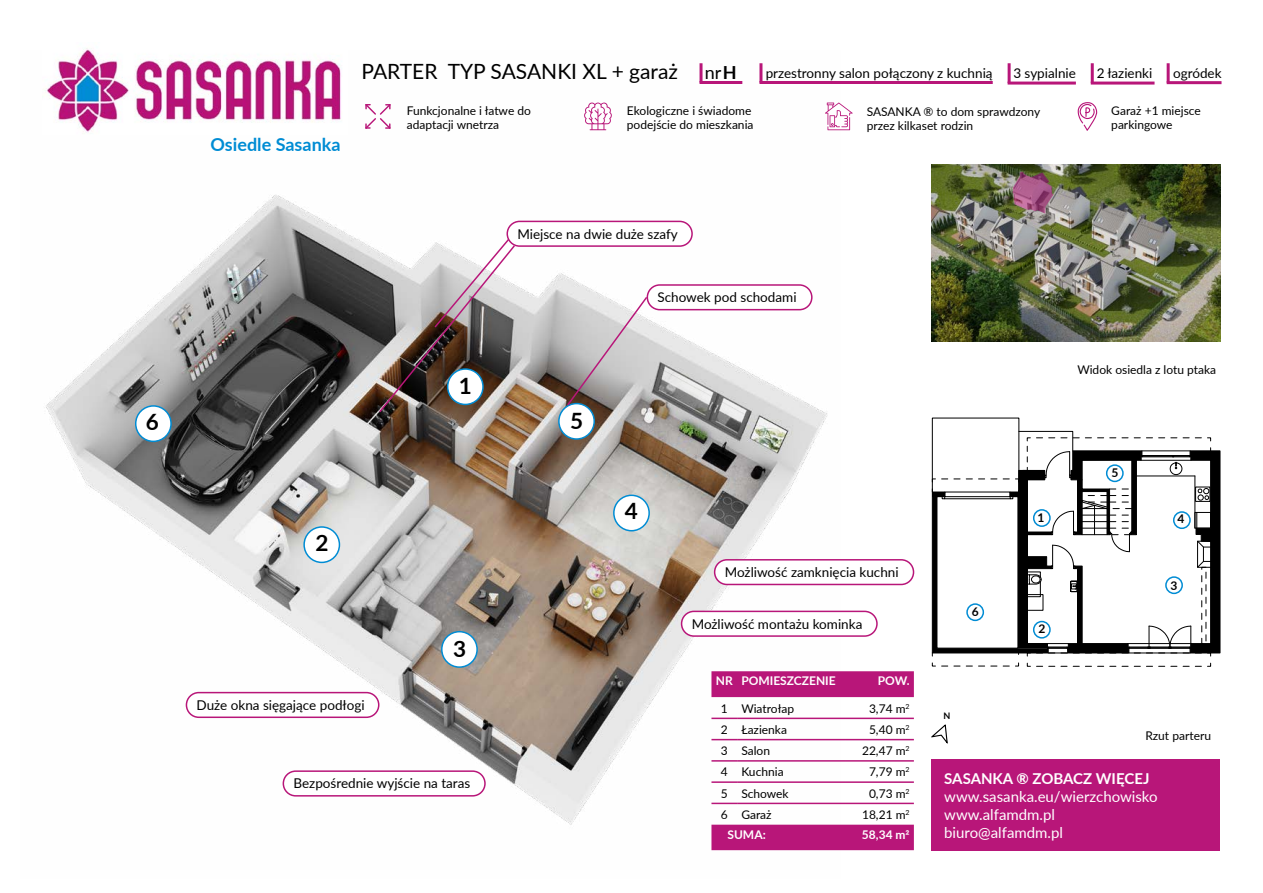
<style>
.page{position:relative;width:1263px;height:893px;background:#fff}
.page>*{position:absolute;margin:0;border:0;box-sizing:border-box;transform-origin:0 0}
.t1{font:700 22.5px "Lato";color:#000}
.t2{font:21px "Lato";color:#000}
.t3{font:700 18px "Lato";color:#008cd4}
.t4{font:18px "Lato";color:#000}
.t5{font:15px/18px "Lato";color:#fff}
.t6{font:700 15px "Lato";color:#fff}
.t7{font:13.5px "Lato";color:#000}
.t8{font:12px/14.4px "Lato";color:#000}
.t9{font:700 12px "Lato";color:#fff}
.t10{font:700 12px "Lato";color:#000}
.t11{font:700 9px "Lato";color:#000}
.s1{font-weight:700}
</style>
<div class="page">
<img style="left:46px;top:63px;width:794px;height:788px">
<svg style="left:1027px;top:663px;width:184px;height:4px"></svg>
<svg style="left:932px;top:663px;width:77px;height:4px"></svg>
<svg style="left:932px;top:431px;width:288px;height:225px"></svg>
<svg style="left:1077px;top:102px;width:21px;height:29px"></svg>
<svg style="left:584px;top:102px;width:28px;height:28px"></svg>
<svg style="left:825px;top:103px;width:28px;height:27px"></svg>
<svg style="left:364px;top:103px;width:28px;height:27px"></svg>
<hr style="left:759px;top:63px;width:3px;height:20px;background:#b81679">
<hr style="left:759px;top:81px;width:234px;height:3px;background:#b81679">
<hr style="left:1007px;top:63px;width:3px;height:20px;background:#b81679">
<hr style="left:1007px;top:82px;width:69px;height:3px;background:#b81679">
<hr style="left:1091px;top:63px;width:3px;height:20px;background:#b81679">
<hr style="left:1091px;top:82px;width:63px;height:3px;background:#b81679">
<hr style="left:1167px;top:63px;width:3px;height:20px;background:#b81679">
<hr style="left:1167px;top:81px;width:54px;height:3px;background:#b81679">
<hr style="left:699px;top:63px;width:3px;height:20px;background:#b81679">
<hr style="left:699px;top:81px;width:43px;height:3px;background:#b81679">
<div style="left:931px;top:759px;width:289px;height:91px;background:#b81679"></div>
<svg style="left:378px;top:231px;width:138px;height:183px"></svg>
<img style="left:931px;top:165px;width:289px;height:177px">
<div style="left:715px;top:560px;width:198px;height:24px;background:#fff;border-radius:12px"></div>
<div style="left:714px;top:559px;width:200px;height:26px;border:2px solid #b81679;border-radius:12px"></div>
<div style="left:186px;top:693px;width:193px;height:24px;background:#fff;border-radius:12px"></div>
<div style="left:186px;top:692px;width:193px;height:26px;border:2px solid #b81679;border-radius:12px"></div>
<div style="left:283px;top:771px;width:202px;height:25px;background:#fff;border-radius:12px"></div>
<div style="left:283px;top:770px;width:203px;height:27px;border:2px solid #b81679;border-radius:12px"></div>
<div style="left:647px;top:285px;width:165px;height:25px;background:#fff;border-radius:12px"></div>
<div style="left:647px;top:284px;width:165px;height:26px;border:2px solid #b81679;border-radius:12px"></div>
<div style="left:507px;top:221px;width:185px;height:25px;background:#fff;border-radius:12px"></div>
<div style="left:506px;top:221px;width:187px;height:26px;border:2px solid #b81679;border-radius:12px"></div>
<div style="left:681px;top:611px;width:196px;height:25px;background:#fff;border-radius:12px"></div>
<div style="left:681px;top:611px;width:197px;height:26px;border:2px solid #b81679;border-radius:12px"></div>
<div style="left:1106px;top:464px;width:18px;height:18px;border:2px solid #008cd4;border-radius:50%"></div>
<div style="left:1165px;top:576px;width:18px;height:18px;border:2px solid #008cd4;border-radius:50%"></div>
<div style="left:966px;top:603px;width:18px;height:18px;border:2px solid #008cd4;border-radius:50%"></div>
<div style="left:1173px;top:511px;width:18px;height:18px;border:2px solid #008cd4;border-radius:50%"></div>
<div style="left:136px;top:406px;width:35px;height:35px;background:#fff;border-radius:50%"></div>
<div style="left:135px;top:405px;width:37px;height:37px;border:2px solid #008cd4;border-radius:50%"></div>
<div style="left:448px;top:369px;width:35px;height:35px;background:#fff;border-radius:50%"></div>
<div style="left:447px;top:368px;width:37px;height:37px;border:2px solid #008cd4;border-radius:50%"></div>
<div style="left:304px;top:527px;width:35px;height:35px;background:#fff;border-radius:50%"></div>
<div style="left:303px;top:526px;width:37px;height:37px;border:2px solid #008cd4;border-radius:50%"></div>
<div style="left:442px;top:632px;width:35px;height:35px;background:#fff;border-radius:50%"></div>
<div style="left:441px;top:631px;width:37px;height:37px;border:2px solid #008cd4;border-radius:50%"></div>
<div style="left:559px;top:404px;width:35px;height:35px;background:#fff;border-radius:50%"></div>
<div style="left:558px;top:403px;width:37px;height:37px;border:2px solid #008cd4;border-radius:50%"></div>
<div style="left:614px;top:495px;width:35px;height:36px;background:#fff;border-radius:50%"></div>
<div style="left:613px;top:495px;width:37px;height:36px;border:2px solid #008cd4;border-radius:50%"></div>
<div style="left:1033px;top:621px;width:18px;height:18px;border:2px solid #008cd4;border-radius:50%"></div>
<div style="left:1033px;top:509px;width:18px;height:18px;border:2px solid #008cd4;border-radius:50%"></div>
<svg style="left:566px;top:295px;width:83px;height:112px;background:#c2bdbe"></svg>
<svg style="left:931px;top:724px;width:17px;height:20px"></svg>
<svg style="left:711px;top:671px;width:203px;height:179px"></svg>
<hr style="left:737px;top:803px;width:108px;height:1px;background:#b81679">
<hr style="left:845px;top:803px;width:69px;height:1px;background:#b81679">
<img style="left:45px;top:48px;width:302px;height:87px">
<svg style="left:1012px;top:172px;width:41px;height:42px;background:#966176"></svg>
<h1 class="t1" style="left:146px;top:405px;width:15px">6</h1>
<h2 class="t2" style="left:361px;top:56px;width:318px">PARTER TYP SASANKI XL + garaż</h2>
<h3 class="t4" style="left:705px;top:59px;width:33px">nr<span class="s1">H</span></h3>
<p class="t7" style="left:766px;top:63px;width:228px">przestronny salon połączony z kuchnią</p>
<p class="t7" style="left:1013px;top:63px;width:64px">3 sypialnie</p>
<p class="t7" style="left:1097px;top:63px;width:57px">2 łazienki</p>
<p class="t7" style="left:1173px;top:63px;width:50px">ogródek</p>
<h3 class="t3" style="left:211px;top:132px;width:131px">Osiedle Sasanka</h3>
<h1 class="t1" style="left:315px;top:526px;width:15px">2</h1>
<p class="t8" style="left:407px;top:103px;width:126px">Funkcjonalne i łatwe do adaptacji wnetrza</p>
<p class="t8" style="left:627px;top:103px;width:128px">Ekologiczne i świadome podejście do mieszkania</p>
<p class="t8" style="left:867px;top:103px;width:175px">SASANKA ® to dom sprawdzony przez kilkaset rodzin</p>
<p class="t8" style="left:1111px;top:103px;width:91px">Garaż +1 miejsce parkingowe</p>
<h1 class="t1" style="left:459px;top:369px;width:15px">1</h1>
<h1 class="t1" style="left:453px;top:632px;width:15px">3</h1>
<p class="t7" style="left:517px;top:224px;width:162px">Miejsce na dwie duże szafy</p>
<p class="t7" style="left:657px;top:288px;width:141px">Schowek pod schodami</p>
<h1 class="t1" style="left:570px;top:405px;width:15px">5</h1>
<h1 class="t1" style="left:625px;top:494px;width:15px">4</h1>
<p class="t7" style="left:725px;top:562px;width:175px">Możliwość zamknięcia kuchni</p>
<p class="t7" style="left:692px;top:614px;width:172px">Możliwość montażu kominka</p>
<p class="t10" style="left:972px;top:603px;width:8px">6</p>
<p class="t8" style="left:1077px;top:362px;width:140px">Widok osiedla z lotu ptaka</p>
<p class="t10" style="left:1037px;top:508px;width:8px">1</p>
<p class="t10" style="left:1039px;top:620px;width:8px">2</p>
<p class="t10" style="left:1111px;top:464px;width:8px">5</p>
<p class="t10" style="left:1177px;top:510px;width:8px">4</p>
<p class="t10" style="left:1170px;top:577px;width:8px">3</p>
<p class="t7" style="left:197px;top:695px;width:170px">Duże okna sięgające podłogi</p>
<p class="t7" style="left:293px;top:774px;width:178px">Bezpośrednie wyjście na taras</p>
<p class="t9" style="left:716px;top:672px;width:121px">NR POMIESZCZENIE</p>
<p class="t9" style="left:878px;top:672px;width:33px">POW.</p>
<p class="t8" style="left:721px;top:700px;width:75px">1 Wiatrołap</p>
<p class="t8" style="left:869px;top:700px;width:42px">3,74 m<sup>2</sup></p>
<p class="t8" style="left:721px;top:722px;width:68px">2 Łazienka</p>
<p class="t8" style="left:869px;top:722px;width:42px">5,40 m<sup>2</sup></p>
<p class="t8" style="left:721px;top:743px;width:51px">3 Salon</p>
<p class="t8" style="left:862px;top:743px;width:49px">22,47 m<sup>2</sup></p>
<p class="t8" style="left:721px;top:764px;width:64px">4 Kuchnia</p>
<p class="t8" style="left:869px;top:764px;width:42px">7,79 m<sup>2</sup></p>
<p class="t8" style="left:721px;top:785px;width:69px">5 Schowek</p>
<p class="t8" style="left:869px;top:785px;width:42px">0,73 m<sup>2</sup></p>
<p class="t8" style="left:721px;top:807px;width:52px">6 Garaż</p>
<p class="t8" style="left:862px;top:807px;width:49px">18,21 m<sup>2</sup></p>
<p class="t9" style="left:727px;top:825px;width:40px">SUMA:</p>
<p class="t9" style="left:862px;top:825px;width:49px">58,34 m2</p>
<p class="t11" style="left:943px;top:709px;width:8px">N</p>
<p class="t8" style="left:1145px;top:728px;width:67px">Rzut parteru</p>
<p class="t6" style="left:944px;top:767px;width:207px">SASANKA ® ZOBACZ WIĘCEJ</p>
<p class="t5" style="left:944px;top:787px;width:215px">www.sasanka.eu/wierzchowisko www.alfamdm.pl biuro@alfamdm.pl</p>
</div>
